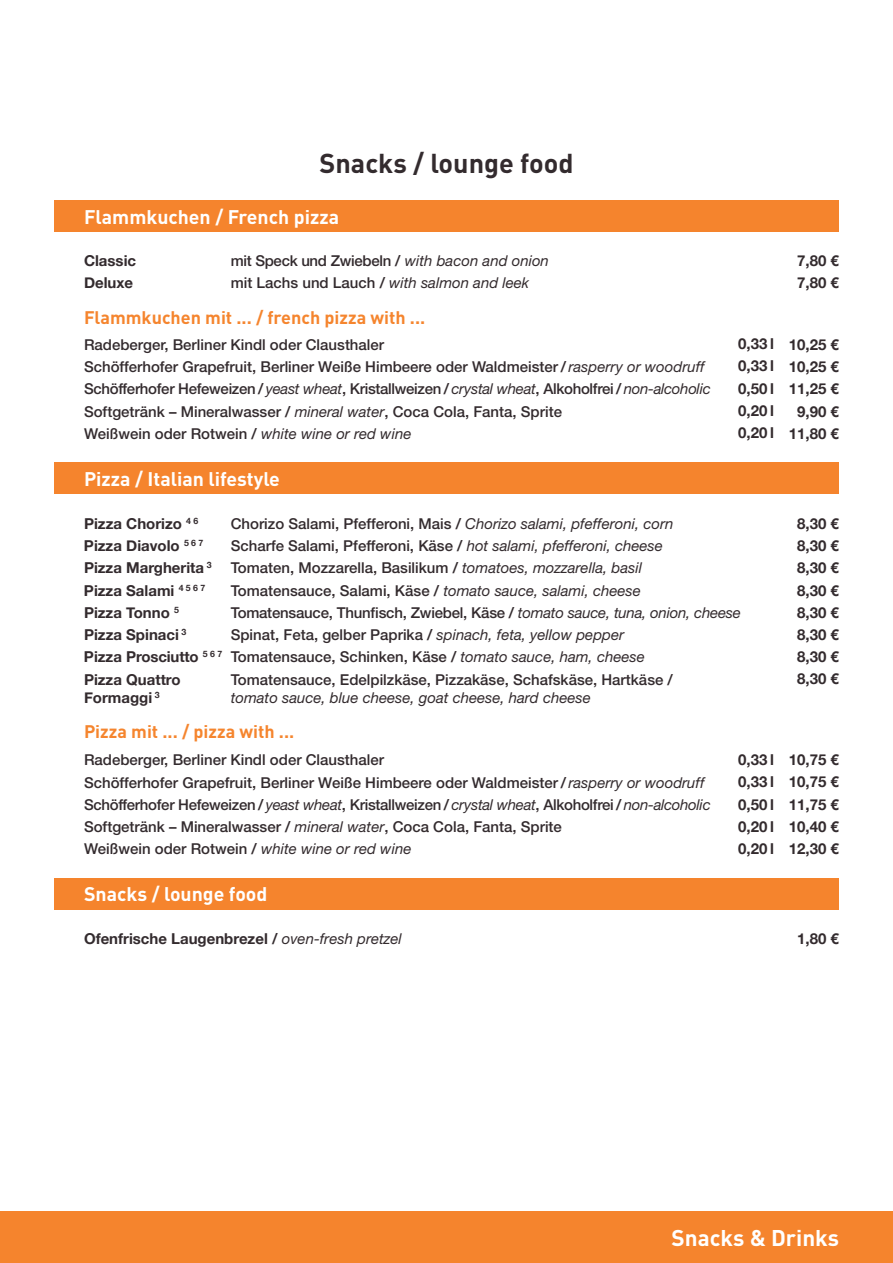
<style>
.page{position:relative;width:893px;height:1263px;background:#fff}
.page>*{position:absolute;margin:0;border:0;box-sizing:border-box;transform-origin:0 0}
.t1{font:700 27px "DIN Pro";color:#332b2e}
.t2{font:700 22.5px "DIN Pro";color:#fff}
.t3{font:700 19.5px "DIN Pro";color:#fff}
.t4{font:700 18px "DIN Pro";color:#f5852e}
.t5{font:500 15px/22.2px "Helvetica Neue LT Std";color:#332b2e}
.t6{font:700 15px/22.2px "Helvetica Neue";color:#332b2e;text-align:justify}
.t7{font:italic 15px "Helvetica Neue LT Std";color:#332b2e}
.t8{font:500 15px "Helvetica Neue LT Std";letter-spacing:-.02em;color:#332b2e}
.s1{font-weight:400;font-style:italic}
.s2{font-family:"Helvetica Neue";font-weight:700}
.s3{font-family:"Helvetica Neue LT Std";font-weight:400;font-style:italic}
</style>
<div class="page">
<div style="left:0;top:1212px;width:893px;height:51px;background:#f5842d"></div>
<div style="left:54px;top:200px;width:785px;height:32px;background:#f5842d"></div>
<div style="left:54px;top:462px;width:785px;height:32px;background:#f5842d"></div>
<div style="left:54px;top:878px;width:785px;height:32px;background:#f5842d"></div>
<h1 class="t1" style="left:319px;top:145px;width:255px">Snacks / lounge food</h1>
<h3 class="t3" style="left:84px;top:203px;width:257px">Flammkuchen / French pizza</h3>
<p class="t6" style="left:84px;top:250px;width:54px">Classic</p>
<p class="t8" style="left:231px;top:252px;width:320px">mit Speck und Zwiebeln / <span class="s1">with bacon and onion</span></p>
<p class="t6" style="left:84px;top:272px;width:51px">Deluxe</p>
<p class="t5" style="left:231px;top:272px;width:300px">mit Lachs und Lauch / <span class="s1">with salmon and leek</span></p>
<p class="t4" style="left:84px;top:305px;width:343px">Flammkuchen mit ... / french pizza with ...</p>
<p class="t5" style="left:84px;top:333px;width:628px">Radeberger, Berliner Kindl oder Clausthaler<br>Schöfferhofer Grapefruit, Berliner Weiße Himbeere oder Waldmeister / <span class="s1">rasperry or woodruff </span>Schöfferhofer Hefeweizen / <span class="s1">yeast wheat</span>, Kristallweizen / <span class="s1">crystal wheat</span>, Alkoholfrei / <span class="s1">non-alcoholic </span>Softgetränk – Mineralwasser / <span class="s1">mineral water</span>, Coca Cola, Fanta, Sprite<br>Weißwein oder Rotwein / <span class="s1">white wine or red wine</span></p>
<h3 class="t3" style="left:84px;top:466px;width:197px">Pizza / Italian lifestyle</h3>
<p class="t6" style="left:738px;top:333px;width:37px">0,33 l 0,33 l 0,50 l 0,20 l 0,20 l</p>
<p class="t6" style="left:84px;top:513px;width:116px">Pizza Chorizo <sup>4</sup> <sup>6</sup></p>
<p class="t5" style="left:231px;top:512px;width:444px">Chorizo Salami, Pfefferoni, Mais / <span class="s1">Chorizo salami, pfefferoni, corn</span></p>
<p class="t6" style="left:84px;top:535px;width:121px">Pizza Diavolo <sup>5</sup> <sup>6</sup> <sup>7</sup></p>
<p class="t5" style="left:231px;top:534px;width:434px">Scharfe Salami, Pfefferoni, Käse / <span class="s1">hot salami, pfefferoni, cheese</span></p>
<p class="t6" style="left:84px;top:557px;width:129px">Pizza Margherita <sup>3</sup></p>
<p class="t5" style="left:231px;top:557px;width:413px">Tomaten, Mozzarella, Basilikum / <span class="s1">tomatoes, mozzarella, basil</span></p>
<p class="t6" style="left:84px;top:579px;width:123px">Pizza Salami <sup>4</sup> <sup>5</sup> <sup>6</sup> <sup>7</sup></p>
<p class="t5" style="left:231px;top:579px;width:412px">Tomatensauce, Salami, Käse / <span class="s1">tomato sauce, salami, cheese</span></p>
<p class="t6" style="left:84px;top:602px;width:96px">Pizza Tonno <sup>5</sup></p>
<p class="t5" style="left:231px;top:601px;width:512px">Tomatensauce, Thunfisch, Zwiebel, Käse / <span class="s1">tomato sauce, tuna, onion, cheese</span></p>
<p class="t6" style="left:84px;top:624px;width:104px">Pizza Spinaci <sup>3</sup></p>
<p class="t5" style="left:84px;top:623px;width:562px;text-indent:147px">Spinat, Feta, gelber Paprika / <span class="s1">spinach, feta, yellow pepper<br></span><span class="s2">Pizza Prosciutto</span> <sup>5</sup> <sup>6</sup> <sup>7</sup> Tomatensauce, Schinken, Käse / <span class="s1">tomato sauce, ham, cheese</span></p>
<p class="t6" style="left:84px;top:668px;width:98px">Pizza Quattro</p>
<p class="t5" style="left:231px;top:668px;width:444px">Tomatensauce, Edelpilzkäse, Pizzakäse, Schafskäse, Hartkäse /</p>
<p class="t6" style="left:84px;top:686px;width:77px">Formaggi <sup>3</sup></p>
<p class="t7" style="left:231px;top:688px;width:362px">tomato sauce, blue cheese, goat cheese, hard cheese</p>
<p class="t4" style="left:84px;top:719px;width:212px">Pizza mit ... / pizza with ...</p>
<p class="t5" style="left:84px;top:749px;width:628px">Radeberger, Berliner Kindl oder Clausthaler<br>Schöfferhofer Grapefruit, Berliner Weiße Himbeere oder Waldmeister / <span class="s1">rasperry or woodruff </span>Schöfferhofer Hefeweizen / <span class="s1">yeast wheat</span>, Kristallweizen / <span class="s1">crystal wheat</span>, Alkoholfrei / <span class="s1">non-alcoholic </span>Softgetränk – Mineralwasser / <span class="s1">mineral water</span>, Coca Cola, Fanta, Sprite<br>Weißwein oder Rotwein / <span class="s1">white wine or red wine</span></p>
<p class="t6" style="left:738px;top:749px;width:37px">0,33 l 0,33 l 0,50 l 0,20 l 0,20 l</p>
<p class="t6" style="left:797px;top:250px;width:43px">7,80 €<br>7,80 €</p>
<p class="t6" style="left:789px;top:334px;width:52px;text-align:center">10,25 €<br>10,25 €<br>11,25 €<br>9,90 €<br>11,80 €</p>
<p class="t6" style="left:797px;top:513px;width:43px">8,30 € 8,30 € 8,30 € 8,30 € 8,30 € 8,30 € 8,30 € 8,30 €</p>
<p class="t6" style="left:789px;top:749px;width:52px">10,75 € 10,75 € 11,75 € 10,40 € 12,30 €</p>
<h3 class="t3" style="left:84px;top:881px;width:185px">Snacks / lounge food</h3>
<p class="t6" style="left:84px;top:928px;width:319px">Ofenfrische Laugenbrezel / <span class="s3">oven-fresh pretzel</span></p>
<p class="t6" style="left:797px;top:928px;width:43px">1,80 €</p>
<h2 class="t2" style="left:672px;top:1222px;width:169px">Snacks &amp; Drinks</h2>
</div>
